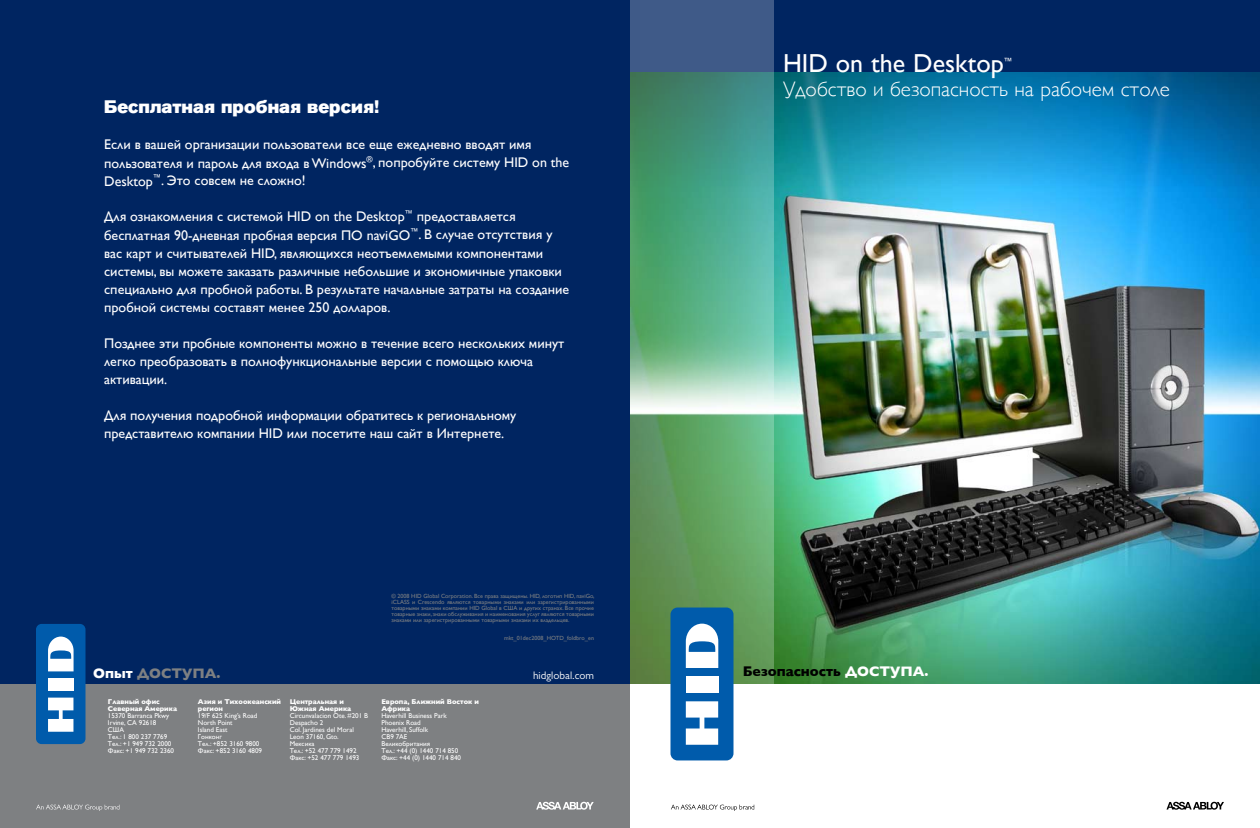
<style>
.page{position:relative;width:1260px;height:828px;background:#fff}
.page>*{position:absolute;margin:0;border:0;box-sizing:border-box;transform-origin:0 0}
.t1{font:26px "Gill Sans";color:#fff}
.t2{font:300 21px "Gill Sans";color:#fff}
.t3{font:18px "Akzidenz Grotesk Pro Super";color:#fff}
.t4{font:14px/18px "Gill Sans";color:#fff}
.t5{font:700 14px "Gill Sans";color:#000}
.t6{font:700 14px "Gill Sans";color:#7e8082}
.t7{font:11px "Gill Sans MT Pro";color:#fff}
.t8{font:9px "Gill Sans";color:#fff}
.t9{font:7px/7px "Gill Sans";color:#fff}
.t10{font:700 7px/7px "Gill Sans";color:#fff}
.t11{font:6px/6px "Gill Sans";color:#7e8082;text-align:justify}
.s1{color:#fff}
</style>
<div class="page">
<img style="left:774px;top:189px;width:486px;height:495px">
<svg style="left:774px;top:72px;width:486px;height:117px;background:#0e84b6"></svg>
<div style="left:630px;top:0;width:630px;height:72px;background:#002561"></div>
<svg style="left:630px;top:0;width:144px;height:684px;background:#5d9e7d"></svg>
<div style="left:670px;top:608px;width:64px;height:152px;background:#005bab;border-radius:7px"></div>
<div style="left:686px;top:676px;width:32px;height:17px;background:#fff"></div>
<svg style="left:686px;top:701px;width:32px;height:44px"></svg>
<svg style="left:686px;top:624px;width:32px;height:44px"></svg>
<svg style="left:1166px;top:802px;width:58px;height:8px"></svg>
<svg style="left:671px;top:805px;width:83px;height:6px"></svg>
<div style="left:0;top:684px;width:630px;height:144px;background:#7e8082"></div>
<div style="left:0;top:0;width:630px;height:684px;background:#002561"></div>
<svg style="left:536px;top:802px;width:58px;height:8px"></svg>
<svg style="left:36px;top:805px;width:83px;height:6px"></svg>
<div style="left:36px;top:624px;width:50px;height:120px;background:#005bab;border-radius:6px"></div>
<div style="left:48px;top:678px;width:25px;height:13px;background:#fff"></div>
<svg style="left:48px;top:698px;width:25px;height:34px"></svg>
<svg style="left:48px;top:637px;width:26px;height:34px"></svg>
<p class="t3" style="left:104px;top:96px;width:277px">Бесплатная пробная версия!</p>
<p class="t4" style="left:104px;top:136px;width:467px">Если в вашей организации пользователи все еще ежедневно вводят имя пользователя и пароль для входа в Windows<sup>®</sup>, попробуйте систему HID on the<br>Desktop<sup>™</sup>. Это совсем не сложно!</p>
<p class="t4" style="left:104px;top:208px;width:467px">Для ознакомления с системой HID on the Desktop<sup>™</sup> предоставляется бесплатная 90-дневная пробная версия ПО naviGO<sup>™</sup>. В случае отсутствия у вас карт и считывателей HID, являющихся неотъемлемыми компонентами системы, вы можете заказать различные небольшие и экономичные упаковки специально для пробной работы. В результате начальные затраты на создание пробной системы составят менее 250 долларов.</p>
<p class="t4" style="left:104px;top:334px;width:462px">Позднее эти пробные компоненты можно в течение всего нескольких минут легко преобразовать в полнофункциональные версии с помощью ключа активации.</p>
<p class="t4" style="left:104px;top:406px;width:414px">Для получения подробной информации обратитесь к региональному представителю компании HID или посетите наш сайт в Интернете.</p>
<p class="t6" style="left:93px;top:665px;width:129px"><span class="s1">Опыт</span> ДОСТУПА.</p>
<p class="t10" style="left:108px;top:698px;width:70px">Главный офис<br>Северная Америка</p>
<p class="t9" style="left:108px;top:712px;width:68px">15370 Barranca Pkwy<br>Irvine, CA 92618<br>США<br>Тел.: 1 800 237 7769<br>Тел.: +1 949 732 2000<br>Факс: +1 949 732 2360</p>
<p class="t10" style="left:198px;top:698px;width:85px">Азия и Тихоокеанский регион</p>
<p class="t9" style="left:198px;top:712px;width:66px">19/F 625 King’s Road<br>North Point<br>Island East<br>Гонконг<br>Тел.: +852 3160 9800<br>Факс: +852 3160 4809</p>
<p class="t10" style="left:290px;top:698px;width:63px">Центральная и<br>Южная Америка</p>
<p class="t9" style="left:290px;top:712px;width:80px">Circunvalacion Ote. #201 B<br>Despacho 2<br>Col. Jardines del Moral<br>Leon 37160, Gto.<br>Мексика<br>Тел.: +52 477 779 1492<br>Факс: +52 477 779 1493</p>
<p class="t11" style="left:392px;top:593px;width:205px">© 2008 HID Global Corporation. Все права защищены. HID, логотип HID, naviGo, iCLASS и Crescendo являются товарными знаками или зарегистрированными товарными знаками компании HID Global в США и других странах. Все прочие товарные знаки, знаки обслуживания и наименования услуг являются товарными знаками или зарегистрированными товарными знаками их владельцев.</p>
<p class="t11" style="left:504px;top:635px;width:91px">mkt_01dec2008_HOTD_foldbro_en</p>
<p class="t10" style="left:381px;top:698px;width:99px">Европа, Ближний Восток и<br>Африка</p>
<p class="t9" style="left:381px;top:712px;width:81px">Haverhill Business Park<br>Phoenix Road<br>Haverhill, Suffolk<br>CB9 7AE<br>Великобритания<br>Тел.: +44 (0) 1440 714 850<br>Факс: +44 (0) 1440 714 840</p>
<p class="t7" style="left:533px;top:669px;width:62px">hidglobal.com</p>
<h1 class="t1" style="left:783px;top:48px;width:222px">HID on the Desktop</h1>
<p class="t8" style="left:1004px;top:56px;width:10px">™</p>
<h2 class="t2" style="left:783px;top:76px;width:388px">Удобство и безопасность на рабочем столе</h2>
<p class="t5" style="left:743px;top:663px;width:187px">Безопасность <span class="s1">ДОСТУПА.</span></p>
</div>
